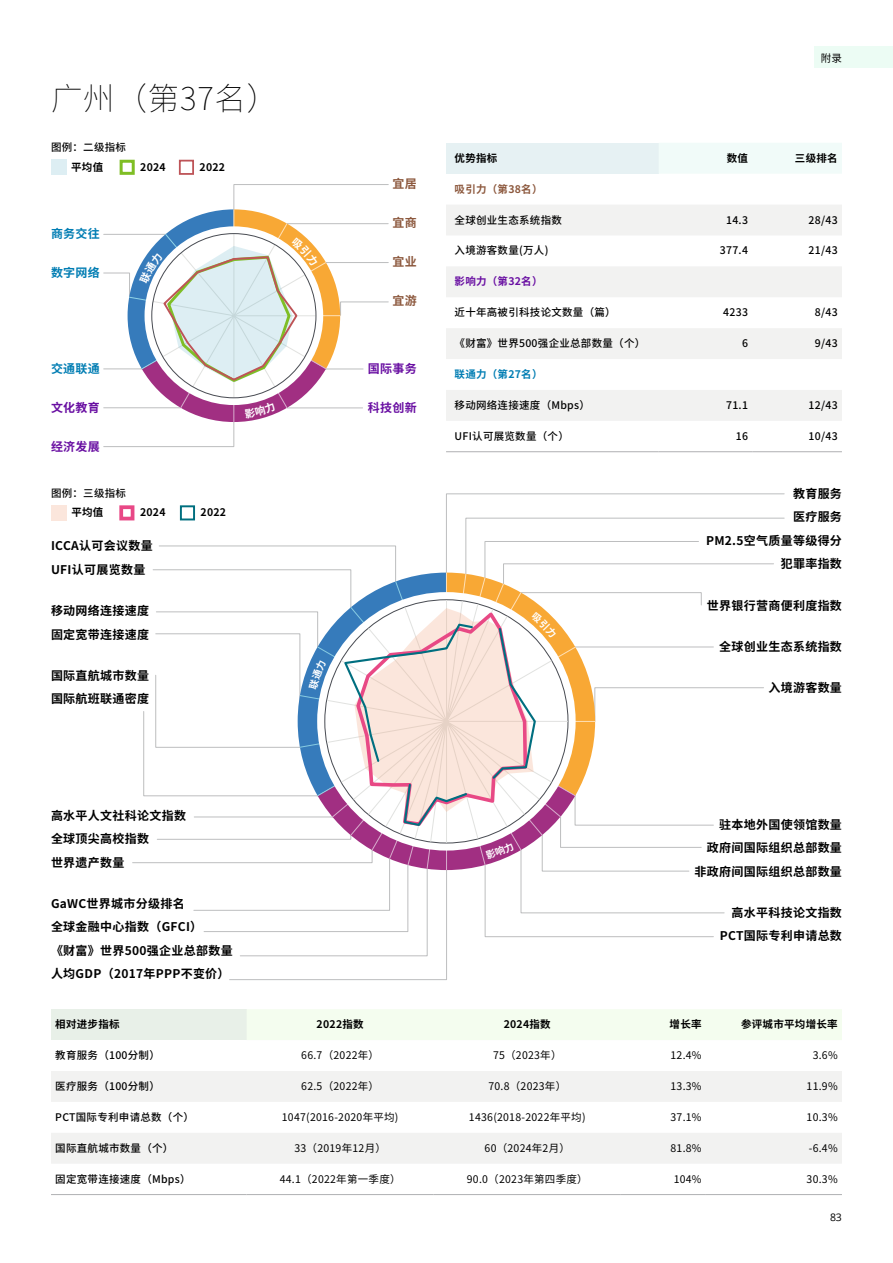
<style>
.page{position:relative;width:893px;height:1263px;background:#fff}
.page>*{position:absolute;margin:0;border:0;box-sizing:border-box;transform-origin:0 0}
.城市画像-标题{font:100 31.5px "Noto Sans CJK";letter-spacing:.025em;color:#000}
.t1{font:700 12px/23.4px "Noto Sans CJK";letter-spacing:.025em;color:#000}
.t2{font:700 12px "Noto Sans CJK";letter-spacing:.025em;color:#690fa2}
.t3{font:700 12px "Noto Sans CJK";letter-spacing:.025em;color:#007db3}
.t4{font:700 12px "Noto Sans CJK";letter-spacing:.025em;color:#8c583d}
.优势指标-右列{font:10.5px "Noto Sans CJK";letter-spacing:.025em;color:#000}
.优势指标-2列{font:500 10.5px "Noto Sans CJK";letter-spacing:.025em;color:#000}
.优势指标-头行-右{font:700 10.5px "Noto Sans CJK";letter-spacing:.025em;color:#000}
.优势指标-右列-2{font:500 10.5px "Noto Sans CJK";letter-spacing:.025em;color:#000}
.优势指标-头行-左{font:700 10.5px "Noto Sans CJK";letter-spacing:.025em;color:#000}
.优势指标-左列{font:700 10.5px "Noto Sans CJK";letter-spacing:.025em;color:#8c583d}
.优势指标-左列-2{font:700 10.5px "Noto Sans CJK";letter-spacing:.025em;color:#690fa2}
.优势指标-左列-3{font:700 10.5px "Noto Sans CJK";letter-spacing:.025em;color:#007db3}
.t5{font:10.5px "Open Sans";color:#000}
</style>
<div class="page">
<svg style="left:446px;top:493px;width:339px;height:24px"></svg>
<div style="left:120px;top:160px;width:15px;height:15px;border:3px solid #7fbe25"></div>
<div style="left:51px;top:160px;width:15px;height:15px;background:#ddeef3"></div>
<div style="left:179px;top:160px;width:15px;height:15px;border:2px solid #be5458"></div>
<div style="left:51px;top:505px;width:15px;height:15px;background:#fbe6dc"></div>
<div style="left:119px;top:505px;width:15px;height:15px;border:4px solid #e84886"></div>
<div style="left:180px;top:505px;width:15px;height:15px;border:2px solid #006f7f"></div>
<div style="left:446px;top:143px;width:213px;height:31px;background:#e6f1f3"></div>
<div style="left:659px;top:143px;width:183px;height:30px;background:#f1fbf9"></div>
<svg style="left:446px;top:205px;width:396px;height:216px;fill:#f2f2f1"></svg>
<hr style="left:446px;top:451px;width:213px;height:1px;background:#afb0b2">
<hr style="left:659px;top:451px;width:93px;height:1px;background:#afb0b2">
<hr style="left:752px;top:451px;width:90px;height:1px;background:#afb0b2">
<div style="left:51px;top:1009px;width:196px;height:31px;background:#e8f0e8"></div>
<div style="left:247px;top:1009px;width:595px;height:31px;background:#f4fdef"></div>
<svg style="left:51px;top:1071px;width:791px;height:92px;fill:#f2f2f1"></svg>
<hr style="left:51px;top:1194px;width:196px;height:1px;background:#afb0b2">
<hr style="left:247px;top:1194px;width:187px;height:1px;background:#afb0b2">
<hr style="left:434px;top:1194px;width:187px;height:1px;background:#afb0b2">
<hr style="left:621px;top:1194px;width:85px;height:1px;background:#afb0b2">
<hr style="left:706px;top:1194px;width:136px;height:1px;background:#afb0b2">
<div style="left:814px;top:47px;width:79px;height:21px;background:#ecfcf4"></div>
<svg style="left:132px;top:517px;width:653px;height:463px"></svg>
<svg style="left:103px;top:184px;width:286px;height:263px"></svg>
<p class="城市画像-标题" style="left:51px;top:81px;width:229px">广州（第37名）</p>
<p class="优势指标-2列" style="left:51px;top:141px;width:77px">图例：二级指标</p>
<p class="优势指标-头行-右" style="left:71px;top:161px;width:34px">平均值</p>
<p class="优势指标-头行-右" style="left:140px;top:161px;width:27px">2024</p>
<p class="优势指标-头行-右" style="left:200px;top:161px;width:27px">2022</p>
<p class="t3" style="left:51px;top:227px;width:50px">商务交往</p>
<p class="t3" style="left:51px;top:266px;width:50px">数字网络</p>
<p class="t3" style="left:51px;top:361px;width:50px">交通联通</p>
<p class="t2" style="left:51px;top:400px;width:50px">文化教育</p>
<p class="t2" style="left:51px;top:439px;width:50px">经济发展</p>
<p class="优势指标-2列" style="left:51px;top:487px;width:77px">图例：三级指标</p>
<p class="优势指标-头行-右" style="left:71px;top:507px;width:34px">平均值</p>
<p class="优势指标-头行-右" style="left:140px;top:507px;width:27px">2024</p>
<p class="优势指标-头行-右" style="left:201px;top:507px;width:27px">2022</p>
<p class="t1" style="left:51px;top:534px;width:103px">ICCA认可会议数量<br>UFI认可展览数量</p>
<p class="t1" style="left:51px;top:599px;width:100px">移动网络连接速度固定宽带连接速度</p>
<p class="t1" style="left:51px;top:664px;width:100px">国际直航城市数量国际航班联通密度</p>
<p class="t1" style="left:51px;top:804px;width:136px">高水平人文社科论文指数全球顶尖高校指数<br>世界遗产数量</p>
<p class="t1" style="left:51px;top:892px;width:183px">GaWC世界城市分级排名<br>全球金融中心指数（GFCI）<br>《财富》世界500强企业总部数量人均GDP（2017年PPP不变价）</p>
<p class="t4" style="left:392px;top:177px;width:26px">宜居</p>
<p class="t4" style="left:392px;top:216px;width:26px">宜商</p>
<p class="t4" style="left:392px;top:255px;width:26px">宜业</p>
<p class="t4" style="left:392px;top:294px;width:26px">宜游</p>
<p class="t2" style="left:368px;top:362px;width:50px">国际事务</p>
<p class="t2" style="left:368px;top:401px;width:50px">科技创新</p>
<p class="优势指标-右列" style="left:821px;top:52px;width:22px">附录</p>
<p class="优势指标-头行-左" style="left:455px;top:152px;width:44px">优势指标</p>
<p class="优势指标-头行-右" style="left:727px;top:152px;width:23px">数值</p>
<p class="优势指标-头行-右" style="left:795px;top:152px;width:44px">三级排名</p>
<p class="优势指标-左列" style="left:455px;top:183px;width:89px">吸引力（第38名）</p>
<p class="优势指标-2列" style="left:455px;top:214px;width:109px">全球创业生态系统指数</p>
<p class="优势指标-右列-2" style="left:726px;top:214px;width:23px">14.3</p>
<p class="优势指标-右列-2" style="left:809px;top:214px;width:31px">28/43</p>
<p class="优势指标-2列" style="left:455px;top:245px;width:95px">入境游客数量(万人)</p>
<p class="优势指标-右列-2" style="left:720px;top:245px;width:30px">377.4</p>
<p class="优势指标-右列-2" style="left:809px;top:245px;width:31px">21/43</p>
<p class="优势指标-左列-2" style="left:455px;top:276px;width:89px">影响力（第32名）</p>
<p class="优势指标-2列" style="left:455px;top:306px;width:163px">近十年高被引科技论文数量（篇）</p>
<p class="优势指标-右列-2" style="left:723px;top:306px;width:26px">4233</p>
<p class="优势指标-右列-2" style="left:815px;top:306px;width:24px">8/43</p>
<p class="优势指标-2列" style="left:455px;top:337px;width:192px">《财富》世界500强企业总部数量（个）</p>
<p class="优势指标-右列-2" style="left:742px;top:337px;width:7px">6</p>
<p class="优势指标-右列-2" style="left:815px;top:337px;width:24px">9/43</p>
<p class="优势指标-左列-3" style="left:455px;top:368px;width:89px">联通力（第27名）</p>
<p class="优势指标-2列" style="left:455px;top:399px;width:137px">移动网络连接速度（Mbps）</p>
<p class="优势指标-右列-2" style="left:726px;top:399px;width:23px">71.1</p>
<p class="优势指标-右列-2" style="left:809px;top:399px;width:31px">12/43</p>
<p class="优势指标-2列" style="left:455px;top:430px;width:116px">UFI认可展览数量（个）</p>
<p class="优势指标-右列-2" style="left:736px;top:430px;width:14px">16</p>
<p class="优势指标-右列-2" style="left:809px;top:430px;width:31px">10/43</p>
<p class="t1" style="left:706px;top:482px;width:137px;text-align:right">教育服务<br>医疗服务<br>PM2.5空气质量等级得分犯罪率指数</p>
<p class="t1" style="left:707px;top:594px;width:136px">世界银行营商便利度指数</p>
<p class="t1" style="left:719px;top:635px;width:124px">全球创业生态系统指数</p>
<p class="t1" style="left:768px;top:677px;width:75px">入境游客数量</p>
<p class="t1" style="left:695px;top:813px;width:149px;text-align:right">驻本地外国使领馆数量<br>政府间国际组织总部数量非政府间国际组织总部数量</p>
<p class="t1" style="left:720px;top:901px;width:124px;text-align:right">高水平科技论文指数<br>PCT国际专利申请总数</p>
<p class="优势指标-头行-左" style="left:55px;top:1018px;width:66px">相对进步指标</p>
<p class="优势指标-头行-右" style="left:317px;top:1018px;width:49px">2022指数</p>
<p class="优势指标-头行-右" style="left:504px;top:1018px;width:49px">2024指数</p>
<p class="优势指标-头行-右" style="left:670px;top:1018px;width:34px">增长率</p>
<p class="优势指标-头行-右" style="left:741px;top:1018px;width:98px">参评城市平均增长率</p>
<p class="优势指标-2列" style="left:55px;top:1049px;width:106px">教育服务（100分制）</p>
<p class="优势指标-右列" style="left:301px;top:1049px;width:79px">66.7（2022年）</p>
<p class="优势指标-右列" style="left:493px;top:1049px;width:70px">75（2023年）</p>
<p class="优势指标-右列" style="left:670px;top:1049px;width:33px">12.4%</p>
<p class="优势指标-右列" style="left:813px;top:1049px;width:27px">3.6%</p>
<p class="优势指标-2列" style="left:55px;top:1080px;width:106px">医疗服务（100分制）</p>
<p class="优势指标-右列" style="left:301px;top:1080px;width:79px">62.5（2022年）</p>
<p class="优势指标-右列" style="left:488px;top:1080px;width:79px">70.8（2023年）</p>
<p class="优势指标-右列" style="left:670px;top:1080px;width:33px">13.3%</p>
<p class="优势指标-右列" style="left:807px;top:1080px;width:33px">11.9%</p>
<p class="优势指标-2列" style="left:55px;top:1111px;width:140px">PCT国际专利申请总数（个）</p>
<p class="优势指标-右列" style="left:282px;top:1111px;width:118px">1047(2016-2020年平均)</p>
<p class="优势指标-右列" style="left:469px;top:1111px;width:118px">1436(2018-2022年平均)</p>
<p class="优势指标-右列" style="left:670px;top:1111px;width:33px">37.1%</p>
<p class="优势指标-右列" style="left:807px;top:1111px;width:33px">10.3%</p>
<p class="优势指标-2列" style="left:55px;top:1142px;width:120px">国际直航城市数量（个）</p>
<p class="优势指标-右列" style="left:294px;top:1142px;width:93px">33（2019年12月）</p>
<p class="优势指标-右列" style="left:485px;top:1142px;width:87px">60（2024年2月）</p>
<p class="优势指标-右列" style="left:670px;top:1142px;width:33px">81.8%</p>
<p class="优势指标-右列" style="left:809px;top:1142px;width:30px">-6.4%</p>
<p class="优势指标-2列" style="left:55px;top:1173px;width:137px">固定宽带连接速度（Mbps）</p>
<p class="优势指标-右列" style="left:280px;top:1173px;width:122px">44.1（2022年第一季度）</p>
<p class="优势指标-右列" style="left:467px;top:1173px;width:122px">90.0（2023年第四季度）</p>
<p class="优势指标-右列" style="left:674px;top:1173px;width:29px">104%</p>
<p class="优势指标-右列" style="left:807px;top:1173px;width:33px">30.3%</p>
<p class="t5" style="left:830px;top:1210px;width:13px">83</p>
</div>
